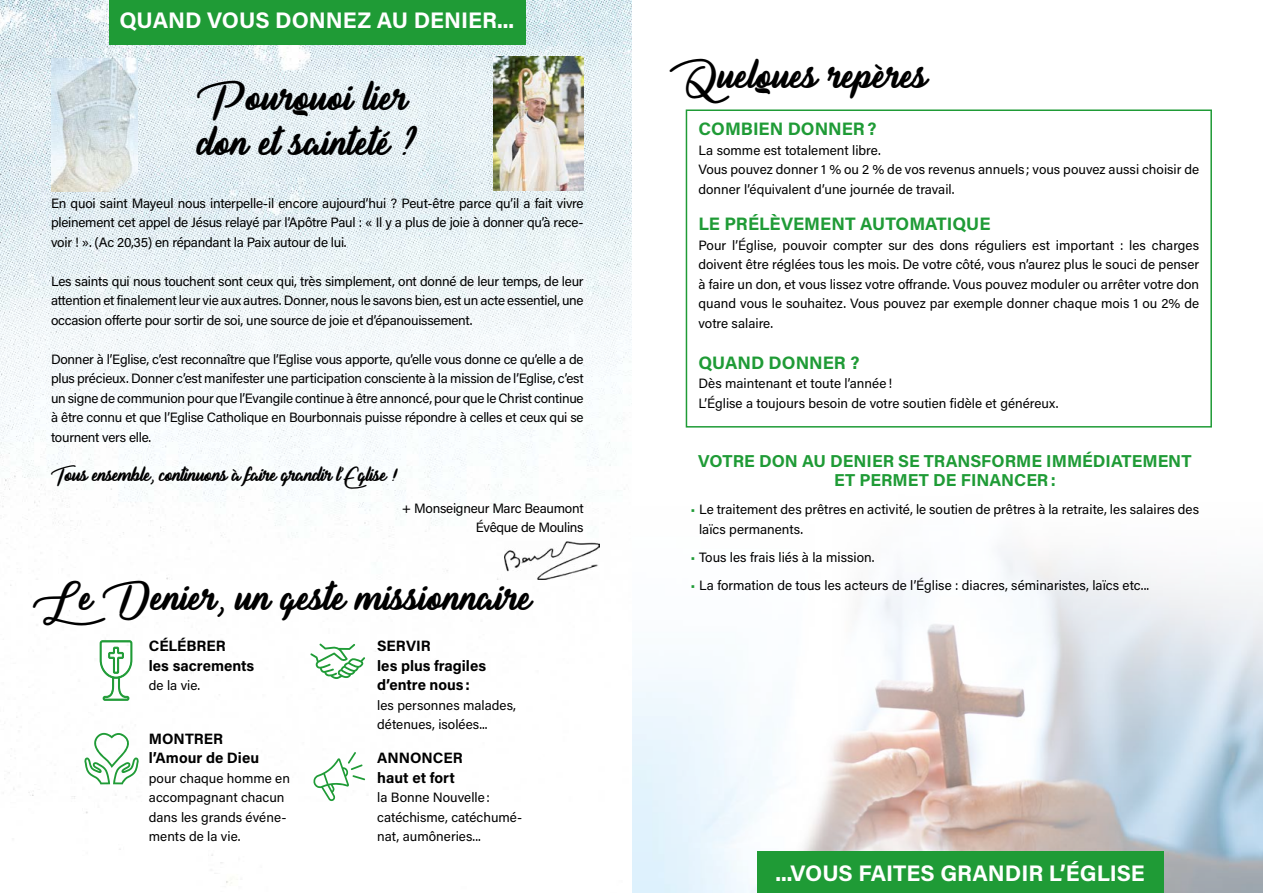
<style>
.page{position:relative;width:1263px;height:893px;background:#fff}
.page>*{position:absolute;margin:0;border:0;box-sizing:border-box;transform-origin:0 0}
.t1{font:42px/45px "Liar Script";color:#000}
.t2{font:22.5px "Acumin Variable Concept";letter-spacing:.03em;color:#fff}
.t3{font:21px "Liar Script";letter-spacing:-.02em;color:#000}
.t4{font:18px "Acumin Variable Concept";letter-spacing:.03em;color:#1f9b36}
.t5{font:17.25px/19.5px "Acumin Variable Concept";letter-spacing:.03em;color:#1f9b36;text-align:center}
.t6{font:15px/19.5px "Acumin Variable Concept";letter-spacing:.05em;color:#000}
.t7{font:13.5px/19.5px "Acumin Variable Concept";letter-spacing:.02em;color:#000}
.t8{font:13.5px/19.5px "Acumin Variable Concept";color:#000;text-align:right}
.s1{color:#1f9b36}
</style>
<div class="page">
<svg style="left:631px;top:403px;width:632px;height:490px"></svg>
<img style="left:0;top:0;width:631px;height:883px">
<img style="left:51px;top:58px;width:86px;height:133px">
<div style="left:110px;top:0;width:416px;height:45px;background:#1f9b36"></div>
<div style="left:757px;top:852px;width:406px;height:41px;background:#1f9b36"></div>
<div style="left:32px;top:581px;width:499px;height:29px;background:#fff"></div>
<svg style="left:84px;top:733px;width:55px;height:51px"></svg>
<svg style="left:310px;top:643px;width:55px;height:36px"></svg>
<svg style="left:313px;top:752px;width:52px;height:49px"></svg>
<svg style="left:99px;top:640px;width:34px;height:61px"></svg>
<div style="left:686px;top:109px;width:526px;height:319px;border:2px solid #1f9b36"></div>
<img style="left:505px;top:541px;width:95px;height:38px">
<img style="left:494px;top:56px;width:90px;height:135px">
<h2 class="t2" style="left:119px;top:5px;width:395px">QUAND VOUS DONNEZ AU DENIER...</h2>
<h1 class="t1" style="left:197px;top:73px;width:222px">Pourquoi lier don et sainteté ?</h1>
<p class="t7" style="left:51px;top:193px;width:534px;text-align:justify">En quoi saint Mayeul nous interpelle-il encore aujourd’hui ? Peut-être parce qu’il a fait vivre pleinement cet appel de Jésus relayé par l’Apôtre Paul : « Il y a plus de joie à donner qu’à rece&shy;voir ! ». (Ac 20,35) en répandant la Paix autour de lui.</p>
<p class="t7" style="left:51px;top:271px;width:534px;text-align:justify">Les saints qui nous touchent sont ceux qui, très simplement, ont donné de leur temps, de leur attention et finalement leur vie aux autres. Donner, nous le savons bien, est un acte essentiel, une occasion offerte pour sortir de soi, une source de joie et d’épanouissement.</p>
<p class="t7" style="left:51px;top:349px;width:534px;text-align:justify">Donner à l’Eglise, c’est reconnaître que l’Eglise vous apporte, qu’elle vous donne ce qu’elle a de plus précieux. Donner c’est manifester une participation consciente à la mission de l’Eglise, c’est un signe de communion pour que l’Evangile continue à être annoncé, pour que le Christ continue à être connu et que l’Eglise Catholique en Bourbonnais puisse répondre à celles et ceux qui se tournent vers elle.</p>
<h3 class="t3" style="left:51px;top:461px;width:349px">Tous ensemble, continuons à faire grandir l’Eglise !</h3>
<p class="t8" style="left:402px;top:498px;width:183px">+ Monseigneur Marc Beaumont<br>Évêque de Moulins</p>
<h1 class="t1" style="left:32px;top:573px;width:501px">Le Denier, un geste missionnaire</h1>
<p class="t6" style="left:377px;top:636px;width:109px">SERVIR<br>les plus fragiles d’entre nous :</p>
<p class="t7" style="left:377px;top:695px;width:140px">les personnes malades, détenues, isolées...</p>
<p class="t6" style="left:377px;top:747px;width:86px">ANNONCER haut et fort</p>
<p class="t7" style="left:377px;top:787px;width:147px">la Bonne Nouvelle : catéchisme, catéchumé&shy;nat, aumôneries...</p>
<p class="t6" style="left:149px;top:636px;width:106px">CÉLÉBRER<br>les sacrements</p>
<p class="t7" style="left:149px;top:675px;width:53px">de la vie.</p>
<p class="t6" style="left:149px;top:728px;width:111px">MONTRER l’Amour de Dieu</p>
<p class="t7" style="left:149px;top:768px;width:142px">pour chaque homme en accompagnant chacun dans les grands événe&shy;ments de la vie.</p>
<h1 class="t1" style="left:670px;top:51px;width:259px">Quelques repères</h1>
<h3 class="t4" style="left:698px;top:117px;width:179px">COMBIEN DONNER ?</h3>
<p class="t7" style="left:698px;top:140px;width:502px">La somme est totalement libre.<br>Vous pouvez donner 1 % ou 2 % de vos revenus annuels ; vous pouvez aussi choisir de donner l’équivalent d’une journée de travail.</p>
<h3 class="t4" style="left:698px;top:212px;width:293px">LE PRÉLÈVEMENT AUTOMATIQUE</h3>
<p class="t7" style="left:698px;top:235px;width:502px;text-align:justify">Pour l’Église, pouvoir compter sur des dons réguliers est important : les charges doivent être réglées tous les mois. De votre côté, vous n’aurez plus le souci de penser à faire un don, et vous lissez votre offrande. Vous pouvez moduler ou arrêter votre don quand vous le souhaitez. Vous pouvez par exemple donner chaque mois 1 ou 2% de votre salaire.</p>
<h3 class="t4" style="left:698px;top:350px;width:162px">QUAND DONNER ?</h3>
<p class="t7" style="left:698px;top:373px;width:361px">Dès maintenant et toute l’année !<br>L’Église a toujours besoin de votre soutien fidèle et généreux.</p>
<p class="t5" style="left:698px;top:450px;width:494px">VOTRE DON AU DENIER SE TRANSFORME IMMÉDIATEMENT<br>ET PERMET DE FINANCER :</p>
<p class="t7" style="left:699px;top:499px;width:501px;text-indent:-8px"><span class="s1">•</span> Le traitement des prêtres en activité, le soutien de prêtres à la retraite, les salaires des laïcs permanents.</p>
<p class="t7" style="left:691px;top:547px;width:185px"><span class="s1">•</span> Tous les frais liés à la mission.</p>
<p class="t7" style="left:691px;top:575px;width:460px"><span class="s1">•</span> La formation de tous les acteurs de l’Église : diacres, séminaristes, laïcs etc...</p>
<h2 class="t2" style="left:775px;top:857px;width:370px">...VOUS FAITES GRANDIR L’ÉGLISE</h2>
</div>
